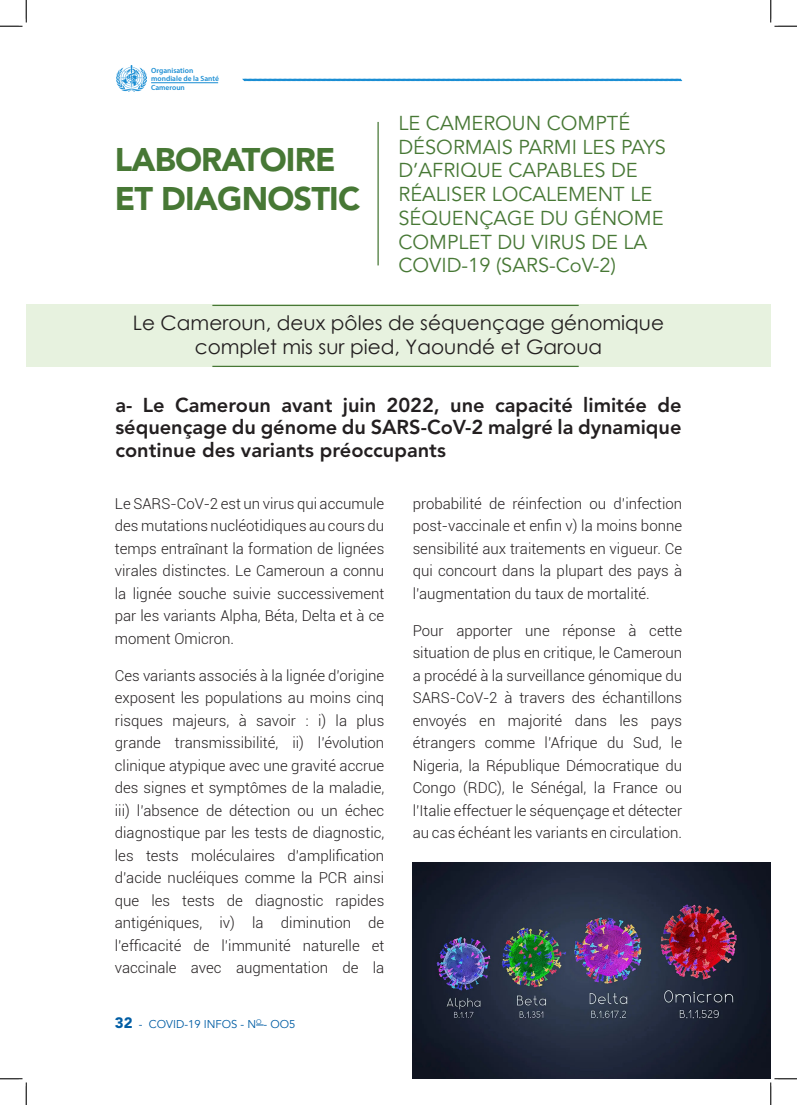
<style>
.page{position:relative;width:797px;height:1105px;background:#fff}
.page>*{position:absolute;margin:0;border:0;box-sizing:border-box;transform-origin:0 0}
.t1{font:900 32.5px/39px "Avenir LT Std";letter-spacing:-.025em;color:#477835}
.t2{font:20px/23.8px "Avenir LT Std";color:#477835}
.t3{font:800 20px/22.5px "Avenir LT Std";color:#231f20;text-align:justify}
.t4{font:20px/24px "Century Gothic";color:#231f20;text-align:center}
.t5{font:300 15px/22.5px "Roboto";color:#231f20;text-align:justify}
.t6{font:11.25px "Avenir LT Std";color:#005da4}
.t7{font:600 7.5px/7.5px "Myriad Pro";color:#198dd3}
.s1{font-weight:900;font-size:15px}
</style>
<div class="page">
<svg style="left:242px;top:78px;width:440px;height:4px;background:#79bce5"></svg>
<img style="left:116px;top:65px;width:30px;height:27px">
<hr style="left:151px;top:82px;width:67px;height:1px;background:#198dd3">
<div style="left:26px;top:304px;width:744px;height:62px;background:#e7f2df"></div>
<hr style="left:212px;top:366px;width:366px;height:1px;background:#477835">
<hr style="left:212px;top:305px;width:366px;height:1px;background:#477835">
<img style="left:412px;top:862px;width:358px;height:217px">
<hr style="left:377px;top:122px;width:2px;height:143px;background:#477835">
<svg style="left:0;top:0;width:27px;height:27px"></svg>
<svg style="left:0;top:1078px;width:27px;height:27px"></svg>
<svg style="left:770px;top:0;width:27px;height:27px"></svg>
<svg style="left:770px;top:1078px;width:27px;height:27px"></svg>
<p class="t7" style="left:151px;top:67px;width:69px">Organisation mondiale de la Santé</p>
<p class="t7" style="left:151px;top:84px;width:35px">Cameroun</p>
<h1 class="t1" style="left:115px;top:140px;width:247px">LABORATOIRE<br>ET DIAGNOSTIC</h1>
<h2 class="t2" style="left:398px;top:112px;width:269px">LE CAMEROUN COMPTÉ<br>DÉSORMAIS PARMI LES PAYS<br>D’AFRIQUE CAPABLES DE<br>RÉALISER LOCALEMENT LE<br>SÉQUENÇAGE DU GÉNOME<br>COMPLET DU VIRUS DE LA<br>COVID-19 (SARS-CoV-2)</h2>
<h2 class="t4" style="left:133px;top:310px;width:532px">Le Cameroun, deux pôles de séquençage génomique complet mis sur pied, Yaoundé et Garoua</h2>
<h2 class="t3" style="left:115px;top:394px;width:567px">a- Le Cameroun avant juin 2022, une capacité limitée de séquençage du génome du SARS-CoV-2 malgré la dynamique continue des variants préoccupants</h2>
<p class="t5" style="left:115px;top:492px;width:271px">Le SARS-CoV-2 est un virus qui accumule des mutations nucléotidiques au cours du temps entraînant la formation de lignées virales distinctes. Le Cameroun a connu la lignée souche suivie successivement par les variants Alpha, Béta, Delta et à ce moment Omicron.</p>
<p class="t5" style="left:115px;top:663px;width:271px">Ces variants associés à la lignée d’origine exposent les populations au moins cinq risques majeurs, à savoir : i) la plus grande transmissibilité, ii) l’évolution clinique atypique avec une gravité accrue des signes et symptômes de la maladie, iii) l’absence de détection ou un échec diagnostique par les tests de diagnostic, les tests moléculaires d’amplification d’acide nucléiques comme la PCR ainsi que les tests de diagnostic rapides antigéniques, iv) la diminution de l’efficacité de l’immunité naturelle et vaccinale avec augmentation de la</p>
<p class="t5" style="left:412px;top:492px;width:271px">probabilité de réinfection ou d’infection post-vaccinale et enfin v) la moins bonne sensibilité aux traitements en vigueur. Ce qui concourt dans la plupart des pays à l’augmentation du taux de mortalité.</p>
<p class="t5" style="left:412px;top:618px;width:271px">Pour apporter une réponse à cette situation de plus en critique, le Cameroun a procédé à la surveillance génomique du SARS-CoV-2 à travers des échantillons envoyés en majorité dans les pays étrangers comme l’Afrique du Sud, le Nigeria, la République Démocratique du Congo (RDC), le Sénégal, la France ou l’Italie effectuer le séquençage et détecter au cas échéant les variants en circulation.</p>
<p class="t6" style="left:115px;top:1018px;width:182px"><span class="s1">32</span> - COVID-19 INFOS - N<sup>O</sup> - OO5</p>
</div>
